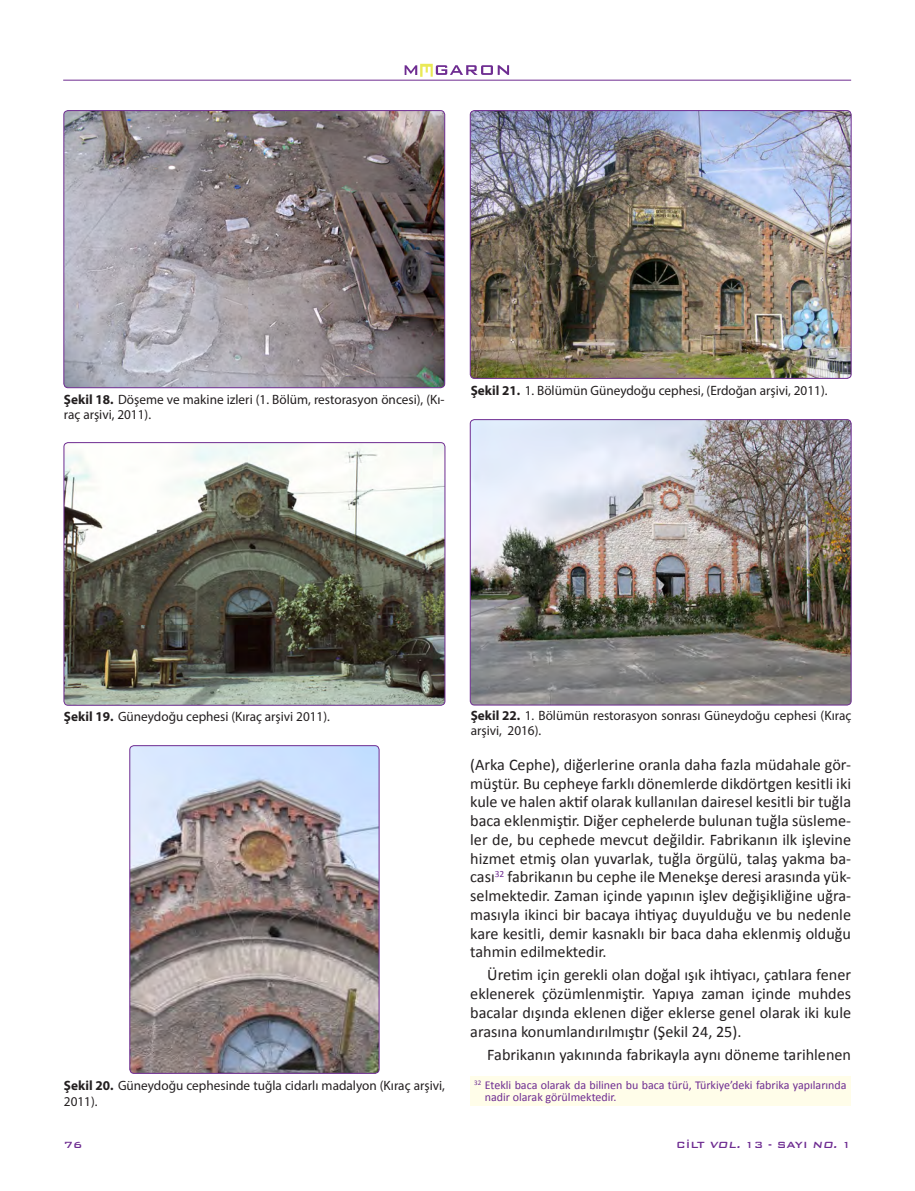
<style>
.page{position:relative;width:915px;height:1191px;background:#fff}
.page>*{position:absolute;margin:0;border:0;box-sizing:border-box;transform-origin:0 0}
._02__Megaron_Yazi_Me{font:16.2px/18.8px "Calibri";color:#231f20;text-align:justify}
._03__Megaron_Sekil_A{font:13.5px/15px "Myriad Pro";color:#231f20}
._02__Megaron_Yazi_Me-2{font:12px/12.5px "Calibri";color:#6e2c91}
.t1{font:500 12px "Bank Gothic BT";color:#6e2c91}
.s1{font-weight:700}
.s2{font-style:italic}
</style>
<div class="page">
<svg style="left:404px;top:64px;width:105px;height:13px"></svg>
<hr style="left:63px;top:80px;width:787px;height:1px;background:#6e2c91">
<img style="left:470px;top:111px;width:380px;height:267px">
<div style="left:470px;top:110px;width:381px;height:268px;border:1px solid #6e2c91;border-radius:4px"></div>
<img style="left:470px;top:419px;width:380px;height:286px">
<div style="left:470px;top:419px;width:381px;height:286px;border:1px solid #6e2c91;border-radius:4px"></div>
<img style="left:64px;top:111px;width:380px;height:277px">
<div style="left:64px;top:110px;width:381px;height:278px;border:1px solid #6e2c91;border-radius:4px"></div>
<img style="left:130px;top:745px;width:249px;height:328px">
<div style="left:129px;top:745px;width:250px;height:328px;border:1px solid #6e2c91;border-radius:4px"></div>
<div style="left:470px;top:1075px;width:380px;height:30px;background:#fffde9"></div>
<img style="left:64px;top:442px;width:381px;height:263px">
<div style="left:64px;top:442px;width:381px;height:263px;border:1px solid #6e2c91;border-radius:4px"></div>
<p class="_03__Megaron_Sekil_A" style="left:64px;top:392px;width:382px"><span class="s1">Şekil 18.</span> Döşeme ve makine izleri (1. Bölüm, restorasyon öncesi), (Kı&shy;raç arşivi, 2011).</p>
<p class="_03__Megaron_Sekil_A" style="left:470px;top:382px;width:358px"><span class="s1">Şekil 21.</span> 1. Bölümün Güneydoğu cephesi, (Erdoğan arşivi, 2011).</p>
<p class="_03__Megaron_Sekil_A" style="left:64px;top:709px;width:267px"><span class="s1">Şekil 19.</span> Güneydoğu cephesi (Kıraç arşivi 2011).</p>
<p class="_03__Megaron_Sekil_A" style="left:470px;top:708px;width:382px"><span class="s1">Şekil 22.</span> 1. Bölümün restorasyon sonrası Güneydoğu cephesi (Kıraç arşivi, 2016).</p>
<p class="_02__Megaron_Yazi_Me" style="left:470px;top:754px;width:382px">(Arka Cephe), diğerlerine oranla daha fazla müdahale gör&shy;müştür. Bu cepheye farklı dönemlerde dikdörtgen kesitli iki kule ve halen aktif olarak kullanılan dairesel kesitli bir tuğla baca eklenmiştir. Diğer cephelerde bulunan tuğla süsleme&shy;ler de, bu cephede mevcut değildir. Fabrikanın ilk işlevine hizmet etmiş olan yuvarlak, tuğla örgülü, talaş yakma ba&shy;cası<sup>32</sup> fabrikanın bu cephe ile Menekşe deresi arasında yük&shy;selmektedir. Zaman içinde yapının işlev değişikliğine uğra&shy;masıyla ikinci bir bacaya ihtiyaç duyulduğu ve bu nedenle kare kesitli, demir kasnaklı bir baca daha eklenmiş olduğu tahmin edilmektedir.</p>
<p class="_02__Megaron_Yazi_Me" style="left:470px;top:965px;width:382px;text-indent:17px">Üretim için gerekli olan doğal ışık ihtiyacı, çatılara fener eklenerek çözümlenmiştir. Yapıya zaman içinde muhdes bacalar dışında eklenen diğer eklerse genel olarak iki kule arasına konumlandırılmıştır (Şekil 24, 25).</p>
<p class="_02__Megaron_Yazi_Me" style="left:487px;top:1044px;width:365px">Fabrikanın yakınında fabrikayla aynı döneme tarihlenen</p>
<p class="_03__Megaron_Sekil_A" style="left:64px;top:1078px;width:382px"><span class="s1">Şekil 20.</span> Güneydoğu cephesinde tuğla cidarlı madalyon (Kıraç arşivi,<br>2011).</p>
<p class="_02__Megaron_Yazi_Me-2" style="left:484px;top:1078px;width:363px;text-indent:-10px"><sup>32</sup> Etekli baca olarak da bilinen bu baca türü, Türkiye’deki fabrika yapılarında nadir olarak görülmektedir.</p>
<p class="t1" style="left:64px;top:1138px;width:20px">76</p>
<p class="t1" style="left:676px;top:1138px;width:176px">CİLT <span class="s2">VOL.</span> 13 - SAYI <span class="s2">NO.</span> 1</p>
</div>
